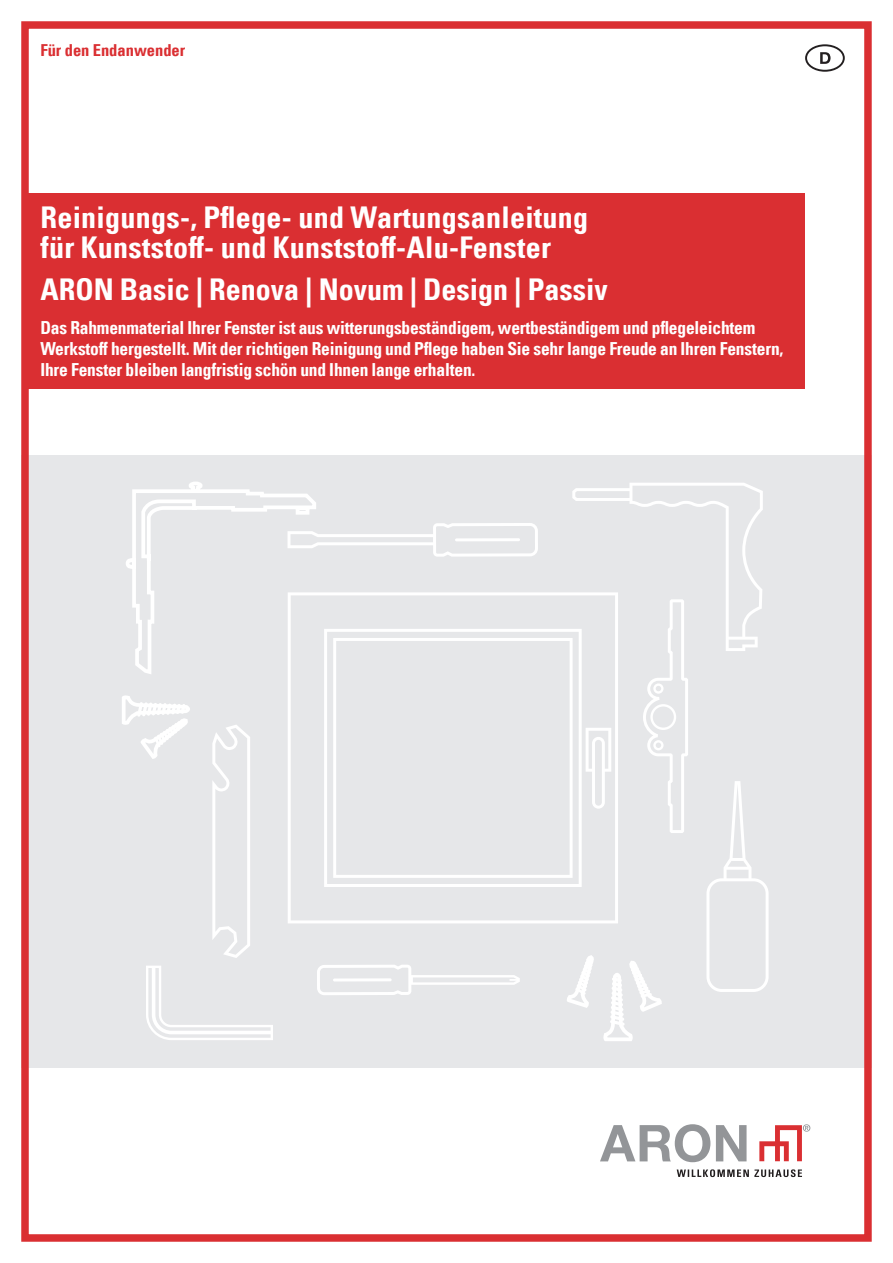
<style>
.page{position:relative;width:893px;height:1263px;background:#fff}
.page>*{position:absolute;margin:0;border:0;box-sizing:border-box;transform-origin:0 0}
.t1{font:30px/30px "Univers Com 67 Bold Cond";letter-spacing:.01em;color:#fff}
.t2{font:18px/21px "Univers Com 67 Bold Cond";letter-spacing:-.01em;color:#fff}
.t3{font:16.5px "Univers Com 67 Bold Cond";color:#da2f32}
</style>
<div class="page">
<div style="left:21px;top:455px;width:851px;height:612px;background:#e6e7e9"></div>
<svg style="left:124px;top:482px;width:510px;height:586px"></svg>
<svg style="left:122px;top:694px;width:69px;height:109px"></svg>
<svg style="left:565px;top:483px;width:204px;height:552px"></svg>
<svg style="left:759px;top:1124px;width:51px;height:37px"></svg>
<svg style="left:600px;top:1124px;width:146px;height:38px"></svg>
<svg style="left:677px;top:1169px;width:125px;height:8px"></svg>
<div style="left:21px;top:21px;width:851px;height:1221px;border:8px solid #da2f32"></div>
<div style="left:28px;top:193px;width:777px;height:196px;background:#da2f32"></div>
<svg style="left:805px;top:44px;width:40px;height:28px"></svg>
<p class="t3" style="left:40px;top:40px;width:146px">Für den Endanwender</p>
<h1 class="t1" style="left:40px;top:202px;width:549px">Reinigungs-, Pflege- und Wartungsanleitung für Kunststoff- und Kunststoff-Alu-Fenster</h1>
<h1 class="t1" style="left:40px;top:275px;width:569px">ARON Basic | Renova | Novum | Design | Passiv</h1>
<p class="t2" style="left:40px;top:317px;width:744px">Das Rahmenmaterial Ihrer Fenster ist aus witterungsbeständigem, wertbeständigem und pflegeleichtem<br>Werkstoff hergestellt. Mit der richtigen Reinigung und Pflege haben Sie sehr lange Freude an Ihren Fenstern,<br>Ihre Fenster bleiben langfristig schön und Ihnen lange erhalten.</p>
</div>
